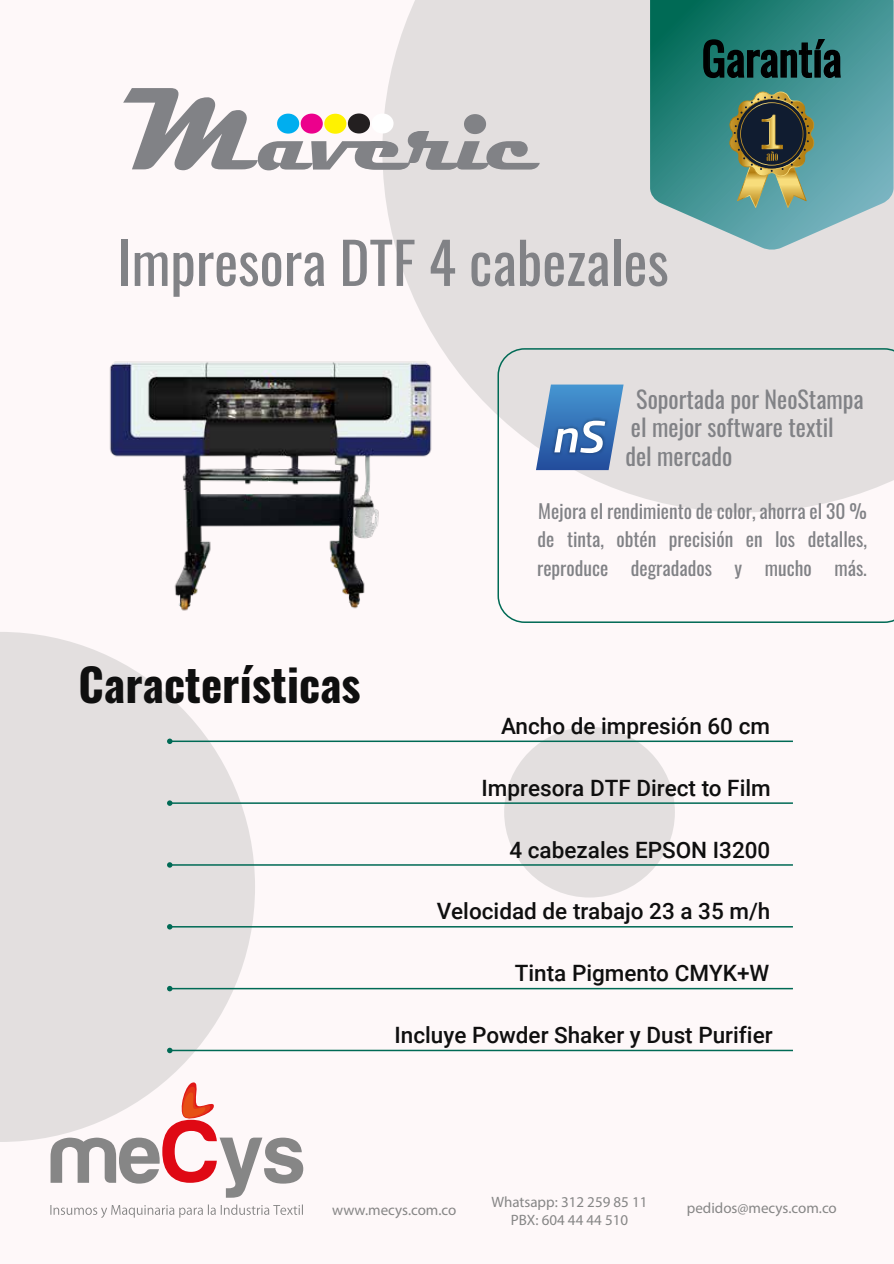
<style>
.page{position:relative;width:894px;height:1264px;background:#fff}
.page>*{position:absolute;margin:0;border:0;box-sizing:border-box;transform-origin:0 0}
.t1{font:57px "Oswald";color:#818286}
.t2{font:700 45px "Oswald";color:#0f0f0f}
.t3{font:45px "Oswald";color:#000}
.t4{font:24px/28.8px "Oswald";color:#818286}
.t5{font:500 22.5px "Roboto";color:#0f0f0f}
.t6{font:19.5px/28.5px "Oswald";color:#818286;text-align:justify}
.t7{font:15px/18px "Myriad Pro";color:#868686;text-align:center}
</style>
<div class="page">
<div style="left:0;top:0;width:893px;height:1263px;background:#fef8f9"></div>
<svg style="left:0;top:632px;width:255px;height:509px;fill:#e3dfdf"></svg>
<div style="left:504px;top:726px;width:170px;height:171px;background:#e3dfdf;border-radius:50%"></div>
<div style="left:383px;top:0;width:510px;height:414px;background:#e3dfdf"></div>
<hr style="left:169px;top:740px;width:623px;height:2px;background:#006a55">
<svg style="left:167px;top:738px;width:5px;height:5px"></svg>
<hr style="left:169px;top:802px;width:623px;height:1px;background:#006a55">
<svg style="left:167px;top:800px;width:5px;height:5px"></svg>
<hr style="left:169px;top:864px;width:623px;height:1px;background:#006a55">
<svg style="left:167px;top:862px;width:5px;height:5px"></svg>
<hr style="left:169px;top:925px;width:623px;height:2px;background:#006a55">
<svg style="left:167px;top:923px;width:5px;height:6px"></svg>
<hr style="left:169px;top:987px;width:623px;height:2px;background:#006a55">
<svg style="left:167px;top:985px;width:5px;height:6px"></svg>
<hr style="left:169px;top:1049px;width:623px;height:1px;background:#006a55">
<svg style="left:167px;top:1047px;width:5px;height:5px"></svg>
<svg style="left:123px;top:88px;width:416px;height:82px"></svg>
<svg style="left:650px;top:0;width:243px;height:250px;background:#559b9a"></svg>
<svg style="left:702px;top:38px;width:139px;height:41px;background:#226460"></svg>
<svg style="left:728px;top:91px;width:87px;height:117px;background:#65765b"></svg>
<svg style="left:51px;top:1080px;width:252px;height:117px"></svg>
<svg style="left:50px;top:1204px;width:253px;height:13px"></svg>
<img style="left:109px;top:354px;width:343px;height:257px">
<svg style="left:497px;top:348px;width:396px;height:275px"></svg>
<h2 class="t3" style="left:701px;top:18px;width:141px">Garantía</h2>
<h1 class="t1" style="left:117px;top:212px;width:552px">Impresora DTF 4 cabezales</h1>
<h2 class="t2" style="left:79px;top:661px;width:283px">Características</h2>
<p class="t4" style="left:625px;top:382px;width:240px;text-indent:11px">Soportada por NeoStampa el mejor software textil<br>del mercado</p>
<p class="t6" style="left:537px;top:494px;width:331px">Mejora el rendimiento de color, ahorra el 30 % de tinta, obtén precisión en los detalles, reproduce degradados y mucho más.</p>
<p class="t5" style="left:501px;top:710px;width:270px">Ancho de impresión 60 cm</p>
<p class="t5" style="left:481px;top:771px;width:290px">Impresora DTF Direct to Film</p>
<p class="t5" style="left:509px;top:833px;width:262px">4 cabezales EPSON I3200</p>
<p class="t5" style="left:436px;top:895px;width:335px">Velocidad de trabajo 23 a 35 m/h</p>
<p class="t5" style="left:514px;top:957px;width:256px">Tinta Pigmento CMYK+W</p>
<p class="t5" style="left:394px;top:1019px;width:379px">Incluye Powder Shaker y Dust Purifier</p>
<p class="t7" style="left:332px;top:1199px;width:126px">www.mecys.com.co</p>
<p class="t7" style="left:491px;top:1192px;width:158px">Whatsapp: 312 259 85 11<br>PBX: 604 44 44 510</p>
<p class="t7" style="left:686px;top:1198px;width:151px">pedidos@mecys.com.co</p>
</div>
